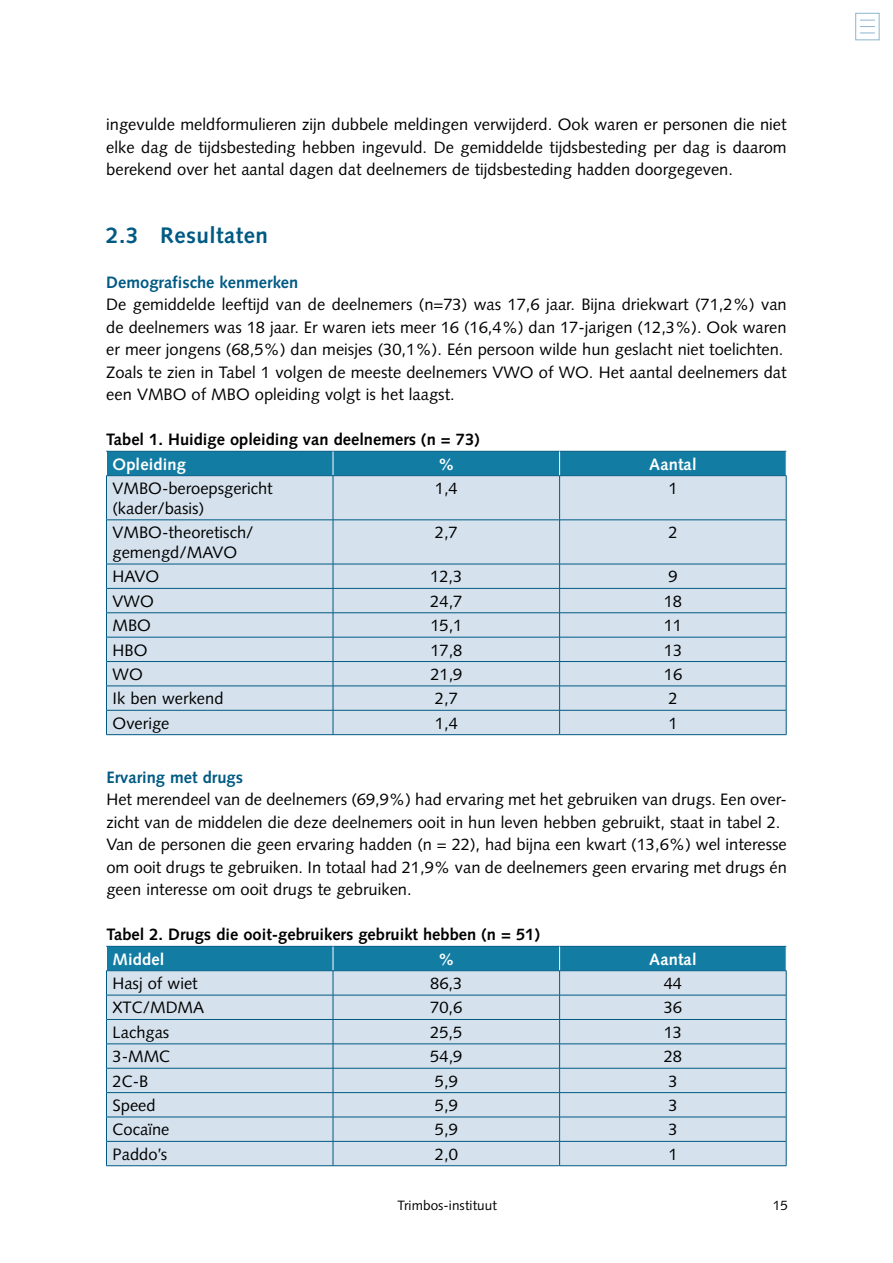
<style>
.page{position:relative;width:893px;height:1263px;background:#fff}
.page>*{position:absolute;margin:0;border:0;box-sizing:border-box;transform-origin:0 0}
.t1{font:700 22.5px "Syntax LT Std";letter-spacing:.02em;color:#005a84}
.t2{font:16.5px/22.5px "Syntax LT Std";color:#000}
.t3{font:700 16.5px "Syntax LT Std";color:#000}
.t4{font:700 16.5px "Syntax LT Std";color:#005a84}
.t5{font:700 16.5px "Syntax LT Std";letter-spacing:.005em;color:#fff}
.t6{font:13.5px "Syntax LT Std";letter-spacing:.005em;color:#000}
</style>
<div class="page">
<div style="left:855px;top:13px;width:25px;height:27px;border:1px solid #96bad3"></div>
<svg style="left:860px;top:20px;width:14px;height:13px"></svg>
<div style="left:107px;top:476px;width:679px;height:258px;background:#d5e2ed"></div>
<div style="left:106px;top:451px;width:681px;height:25px;background:#137ca3"></div>
<hr style="left:106px;top:475px;width:227px;height:1px;background:#005a84">
<hr style="left:106px;top:476px;width:1px;height:44px;background:#005a84">
<hr style="left:333px;top:475px;width:227px;height:1px;background:#005a84">
<hr style="left:333px;top:476px;width:1px;height:44px;background:#005a84">
<hr style="left:560px;top:475px;width:226px;height:1px;background:#005a84">
<hr style="left:559px;top:476px;width:1px;height:44px;background:#005a84">
<hr style="left:786px;top:476px;width:1px;height:44px;background:#005a84">
<hr style="left:106px;top:520px;width:1px;height:44px;background:#005a84">
<hr style="left:106px;top:520px;width:227px;height:1px;background:#005a84">
<hr style="left:333px;top:520px;width:227px;height:1px;background:#005a84">
<hr style="left:560px;top:520px;width:226px;height:1px;background:#005a84">
<hr style="left:333px;top:520px;width:1px;height:44px;background:#005a84">
<hr style="left:559px;top:520px;width:1px;height:44px;background:#005a84">
<hr style="left:786px;top:520px;width:1px;height:44px;background:#005a84">
<hr style="left:106px;top:564px;width:227px;height:1px;background:#005a84">
<hr style="left:333px;top:564px;width:227px;height:1px;background:#005a84">
<hr style="left:560px;top:564px;width:226px;height:1px;background:#005a84">
<hr style="left:106px;top:588px;width:227px;height:1px;background:#005a84">
<hr style="left:333px;top:588px;width:227px;height:1px;background:#005a84">
<hr style="left:560px;top:588px;width:226px;height:1px;background:#005a84">
<hr style="left:106px;top:612px;width:227px;height:1px;background:#005a84">
<hr style="left:333px;top:612px;width:227px;height:1px;background:#005a84">
<hr style="left:560px;top:612px;width:226px;height:1px;background:#005a84">
<hr style="left:106px;top:637px;width:227px;height:1px;background:#005a84">
<hr style="left:333px;top:637px;width:227px;height:1px;background:#005a84">
<hr style="left:560px;top:637px;width:226px;height:1px;background:#005a84">
<hr style="left:106px;top:661px;width:227px;height:1px;background:#005a84">
<hr style="left:333px;top:661px;width:227px;height:1px;background:#005a84">
<hr style="left:560px;top:661px;width:226px;height:1px;background:#005a84">
<hr style="left:106px;top:686px;width:227px;height:1px;background:#005a84">
<hr style="left:333px;top:686px;width:227px;height:1px;background:#005a84">
<hr style="left:560px;top:686px;width:226px;height:1px;background:#005a84">
<hr style="left:106px;top:710px;width:227px;height:1px;background:#005a84">
<svg style="left:106px;top:564px;width:1px;height:170px"></svg>
<hr style="left:106px;top:734px;width:227px;height:1px;background:#005a84">
<hr style="left:333px;top:710px;width:227px;height:1px;background:#005a84">
<svg style="left:333px;top:564px;width:1px;height:170px"></svg>
<hr style="left:333px;top:734px;width:227px;height:1px;background:#005a84">
<hr style="left:560px;top:710px;width:226px;height:1px;background:#005a84">
<svg style="left:559px;top:564px;width:1px;height:170px"></svg>
<svg style="left:786px;top:564px;width:1px;height:170px"></svg>
<hr style="left:560px;top:734px;width:226px;height:1px;background:#005a84">
<hr style="left:106px;top:1165px;width:227px;height:1px;background:#005a84">
<hr style="left:333px;top:1165px;width:227px;height:1px;background:#005a84">
<svg style="left:106px;top:946px;width:681px;height:219px;background:#b6d1e0"></svg>
<hr style="left:560px;top:1165px;width:226px;height:1px;background:#005a84">
<p class="t2" style="left:106px;top:113px;width:682px;text-align:justify">ingevulde meldformulieren zijn dubbele meldingen verwijderd. Ook waren er personen die niet elke dag de tijdsbesteding hebben ingevuld. De gemiddelde tijdsbesteding per dag is daarom berekend over het aantal dagen dat deelnemers de tijdsbesteding hadden doorgegeven.</p>
<h1 class="t1" style="left:106px;top:222px;width:163px">2.3 Resultaten</h1>
<p class="t4" style="left:106px;top:272px;width:194px">Demografische kenmerken</p>
<p class="t2" style="left:106px;top:293px;width:682px">De gemiddelde leeftijd van de deelnemers (n=73) was 17,6 jaar. Bijna driekwart (71,2%) van de deelnemers was 18 jaar. Er waren iets meer 16 (16,4%) dan 17-jarigen (12,3%). Ook waren er meer jongens (68,5%) dan meisjes (30,1%). Eén persoon wilde hun geslacht niet toelichten.<br>Zoals te zien in Tabel 1 volgen de meeste deelnemers VWO of WO. Het aantal deelnemers dat een VMBO of MBO opleiding volgt is het laagst.</p>
<p class="t3" style="left:106px;top:430px;width:375px">Tabel 1. Huidige opleiding van deelnemers (n = 73)</p>
<p class="t5" style="left:112px;top:454px;width:75px">Opleiding</p>
<p class="t5" style="left:438px;top:454px;width:18px">%</p>
<p class="t5" style="left:649px;top:454px;width:49px">Aantal</p>
<p class="t2" style="left:112px;top:478px;width:162px;line-height:19.8px">VMBO-beroepsgericht (kader/basis)</p>
<p class="t2" style="left:435px;top:477px;width:24px">1,4</p>
<p class="t2" style="left:668px;top:477px;width:11px">1</p>
<p class="t2" style="left:113px;top:523px;width:143px;line-height:19.8px">VMBO-theoretisch/ gemengd/MAVO</p>
<p class="t2" style="left:435px;top:521px;width:24px">2,7</p>
<p class="t2" style="left:668px;top:521px;width:11px">2</p>
<p class="t2" style="left:113px;top:565px;width:48px">HAVO</p>
<p class="t2" style="left:430px;top:565px;width:34px">12,3</p>
<p class="t2" style="left:668px;top:565px;width:11px">9</p>
<p class="t2" style="left:113px;top:590px;width:43px">VWO</p>
<p class="t2" style="left:430px;top:590px;width:34px">24,7</p>
<p class="t2" style="left:664px;top:590px;width:20px">18</p>
<p class="t2" style="left:113px;top:614px;width:40px">MBO</p>
<p class="t2" style="left:430px;top:614px;width:34px">15,1</p>
<p class="t2" style="left:664px;top:614px;width:20px">11</p>
<p class="t2" style="left:113px;top:639px;width:36px">HBO</p>
<p class="t2" style="left:430px;top:639px;width:34px">17,8</p>
<p class="t2" style="left:664px;top:639px;width:20px">13</p>
<p class="t2" style="left:113px;top:663px;width:32px">WO</p>
<p class="t2" style="left:430px;top:663px;width:34px">21,9</p>
<p class="t2" style="left:664px;top:663px;width:20px">16</p>
<p class="t2" style="left:113px;top:687px;width:112px">Ik ben werkend</p>
<p class="t2" style="left:435px;top:687px;width:24px">2,7</p>
<p class="t2" style="left:668px;top:687px;width:11px">2</p>
<p class="t2" style="left:113px;top:712px;width:58px">Overige</p>
<p class="t2" style="left:435px;top:712px;width:24px">1,4</p>
<p class="t2" style="left:668px;top:712px;width:11px">1</p>
<p class="t4" style="left:106px;top:767px;width:138px">Ervaring met drugs</p>
<p class="t2" style="left:106px;top:788px;width:682px">Het merendeel van de deelnemers (69,9%) had ervaring met het gebruiken van drugs. Een over&shy;zicht van de middelen die deze deelnemers ooit in hun leven hebben gebruikt, staat in tabel 2.<br>Van de personen die geen ervaring hadden (n = 22), had bijna een kwart (13,6%) wel interesse om ooit drugs te gebruiken. In totaal had 21,9% van de deelnemers geen ervaring met drugs én geen interesse om ooit drugs te gebruiken.</p>
<p class="t3" style="left:106px;top:925px;width:435px">Tabel 2. Drugs die ooit-gebruikers gebruikt hebben (n = 51)</p>
<p class="t5" style="left:112px;top:949px;width:53px">Middel</p>
<p class="t5" style="left:438px;top:949px;width:18px">%</p>
<p class="t5" style="left:649px;top:949px;width:49px">Aantal</p>
<p class="t2" style="left:112px;top:972px;width:87px">Hasj of wiet</p>
<p class="t2" style="left:430px;top:972px;width:34px">86,3</p>
<p class="t2" style="left:664px;top:972px;width:20px">44</p>
<p class="t2" style="left:113px;top:996px;width:93px">XTC/MDMA</p>
<p class="t2" style="left:430px;top:996px;width:34px">70,6</p>
<p class="t2" style="left:664px;top:996px;width:20px">36</p>
<p class="t2" style="left:113px;top:1021px;width:58px">Lachgas</p>
<p class="t2" style="left:430px;top:1021px;width:34px">25,5</p>
<p class="t2" style="left:664px;top:1021px;width:20px">13</p>
<p class="t2" style="left:113px;top:1045px;width:59px">3-MMC</p>
<p class="t2" style="left:430px;top:1045px;width:34px">54,9</p>
<p class="t2" style="left:664px;top:1045px;width:20px">28</p>
<p class="t2" style="left:113px;top:1070px;width:37px">2C-B</p>
<p class="t2" style="left:435px;top:1070px;width:24px">5,9</p>
<p class="t2" style="left:668px;top:1070px;width:11px">3</p>
<p class="t2" style="left:113px;top:1094px;width:45px">Speed</p>
<p class="t2" style="left:435px;top:1094px;width:24px">5,9</p>
<p class="t2" style="left:668px;top:1094px;width:11px">3</p>
<p class="t2" style="left:113px;top:1118px;width:58px">Cocaïne</p>
<p class="t2" style="left:435px;top:1118px;width:24px">5,9</p>
<p class="t2" style="left:668px;top:1118px;width:11px">3</p>
<p class="t2" style="left:113px;top:1143px;width:56px">Paddo’s</p>
<p class="t2" style="left:435px;top:1143px;width:24px">2,0</p>
<p class="t2" style="left:668px;top:1143px;width:11px">1</p>
<p class="t6" style="left:397px;top:1197px;width:101px">Trimbos-instituut</p>
<p class="t6" style="left:773px;top:1197px;width:17px">15</p>
</div>
